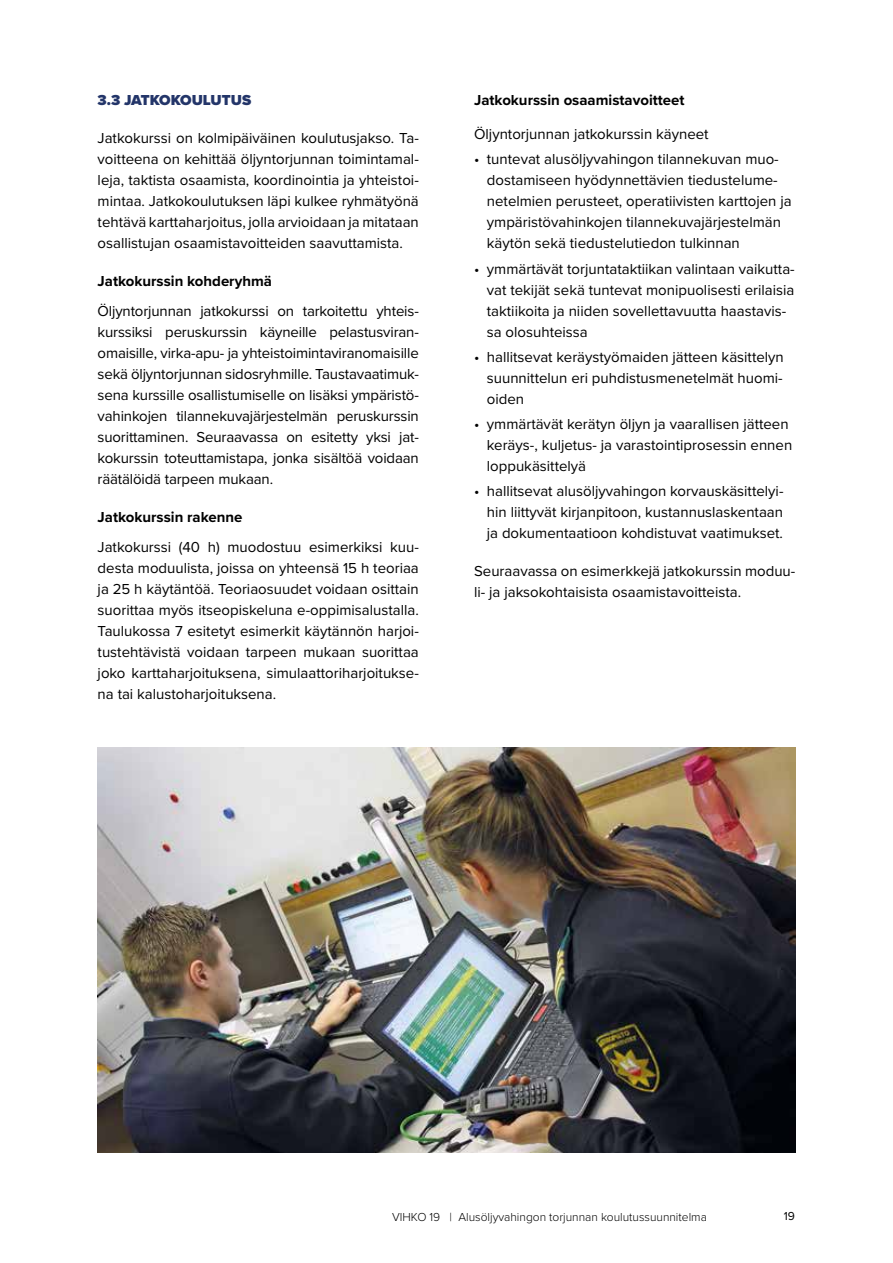
<style>
.page{position:relative;width:893px;height:1263px;background:#fff}
.page>*{position:absolute;margin:0;border:0;box-sizing:border-box;transform-origin:0 0}
.t1{font:15px/21px "Proxima Nova";color:#000;text-align:justify}
.t2{font:700 15px "Proxima Nova";color:#000}
.t3{font:900 15px "Proxima Nova";color:#233569}
.t4{font:300 12px "Proxima Nova";color:#000}
.t5{font:12px "Proxima Nova";color:#000}
</style>
<div class="page">
<img style="left:98px;top:747px;width:697px;height:405px">
<p class="t3" style="left:98px;top:89px;width:155px">3.3 JATKOKOULUTUS</p>
<p class="t1" style="left:98px;top:127px;width:323px">Jatkokurssi on kolmipäiväinen koulutusjakso. Ta&shy;voitteena on kehittää öljyntorjunnan toimintamal&shy;leja, taktista osaamista, koordinointia ja yhteistoi&shy;mintaa. Jatkokoulutuksen läpi kulkee ryhmätyönä tehtävä karttaharjoitus, jolla arvioidaan ja mitataan osallistujan osaamistavoitteiden saavuttamista.</p>
<p class="t2" style="left:98px;top:270px;width:176px">Jatkokurssin kohderyhmä</p>
<p class="t1" style="left:98px;top:300px;width:323px">Öljyntorjunnan jatkokurssi on tarkoitettu yhteis&shy;kurssiksi peruskurssin käyneille pelastusviran&shy;omaisille, virka-apu- ja yhteistoimintaviranomaisille sekä öljyntorjunnan sidosryhmille. Taustavaatimuk&shy;sena kurssille osallistumiselle on lisäksi ympäristö&shy;vahinkojen tilannekuvajärjestelmän peruskurssin suorittaminen. Seuraavassa on esitetty yksi jat&shy;kokurssin toteuttamistapa, jonka sisältöä voidaan räätälöidä tarpeen mukaan.</p>
<p class="t2" style="left:98px;top:506px;width:146px">Jatkokurssin rakenne</p>
<p class="t1" style="left:98px;top:535px;width:323px">Jatkokurssi (40 h) muodostuu esimerkiksi kuu&shy;desta moduulista, joissa on yhteensä 15 h teoriaa ja 25 h käytäntöä. Teoriaosuudet voidaan osittain suorittaa myös itseopiskeluna e-oppimisalustalla.<br>Taulukossa 7 esitetyt esimerkit käytännön harjoi&shy;tustehtävistä voidaan tarpeen mukaan suorittaa joko karttaharjoituksena, simulaattoriharjoitukse&shy;na tai kalustoharjoituksena.</p>
<p class="t2" style="left:474px;top:89px;width:212px">Jatkokurssin osaamistavoitteet</p>
<p class="t1" style="left:474px;top:123px;width:236px">Öljyntorjunnan jatkokurssin käyneet</p>
<p class="t1" style="left:487px;top:148px;width:306px;text-align:left;text-indent:-13px">• tuntevat alusöljyvahingon tilannekuvan muo&shy;dostamiseen hyödynnettävien tiedustelume&shy;netelmien perusteet, operatiivisten karttojen ja ympäristövahinkojen tilannekuvajärjestelmän käytön sekä tiedustelutiedon tulkinnan</p>
<p class="t1" style="left:487px;top:257px;width:309px;text-align:left;text-indent:-13px">• ymmärtävät torjuntataktiikan valintaan vaikutta&shy;vat tekijät sekä tuntevat monipuolisesti erilaisia taktiikoita ja niiden sovellettavuutta haastavis&shy;sa olosuhteissa</p>
<p class="t1" style="left:487px;top:346px;width:298px;text-indent:-13px">• hallitsevat keräystyömaiden jätteen käsittelyn suunnittelun eri puhdistusmenetelmät huomi&shy;oiden</p>
<p class="t1" style="left:487px;top:413px;width:307px;text-align:left;text-indent:-13px">• ymmärtävät kerätyn öljyn ja vaarallisen jätteen keräys-, kuljetus- ja varastointiprosessin ennen loppukäsittelyä</p>
<p class="t1" style="left:487px;top:480px;width:298px;text-indent:-13px">• hallitsevat alusöljyvahingon korvauskäsittelyi&shy;hin liittyvät kirjanpitoon, kustannuslaskentaan ja dokumentaatioon kohdistuvat vaatimukset.</p>
<p class="t1" style="left:474px;top:560px;width:323px">Seuraavassa on esimerkkejä jatkokurssin moduu&shy;li- ja jaksokohtaisista osaamistavoitteista.</p>
<p class="t4" style="left:392px;top:1208px;width:316px">VIHKO 19 | Alusöljyvahingon torjunnan koulutussuunnitelma</p>
<p class="t5" style="left:784px;top:1207px;width:13px">19</p>
</div>
